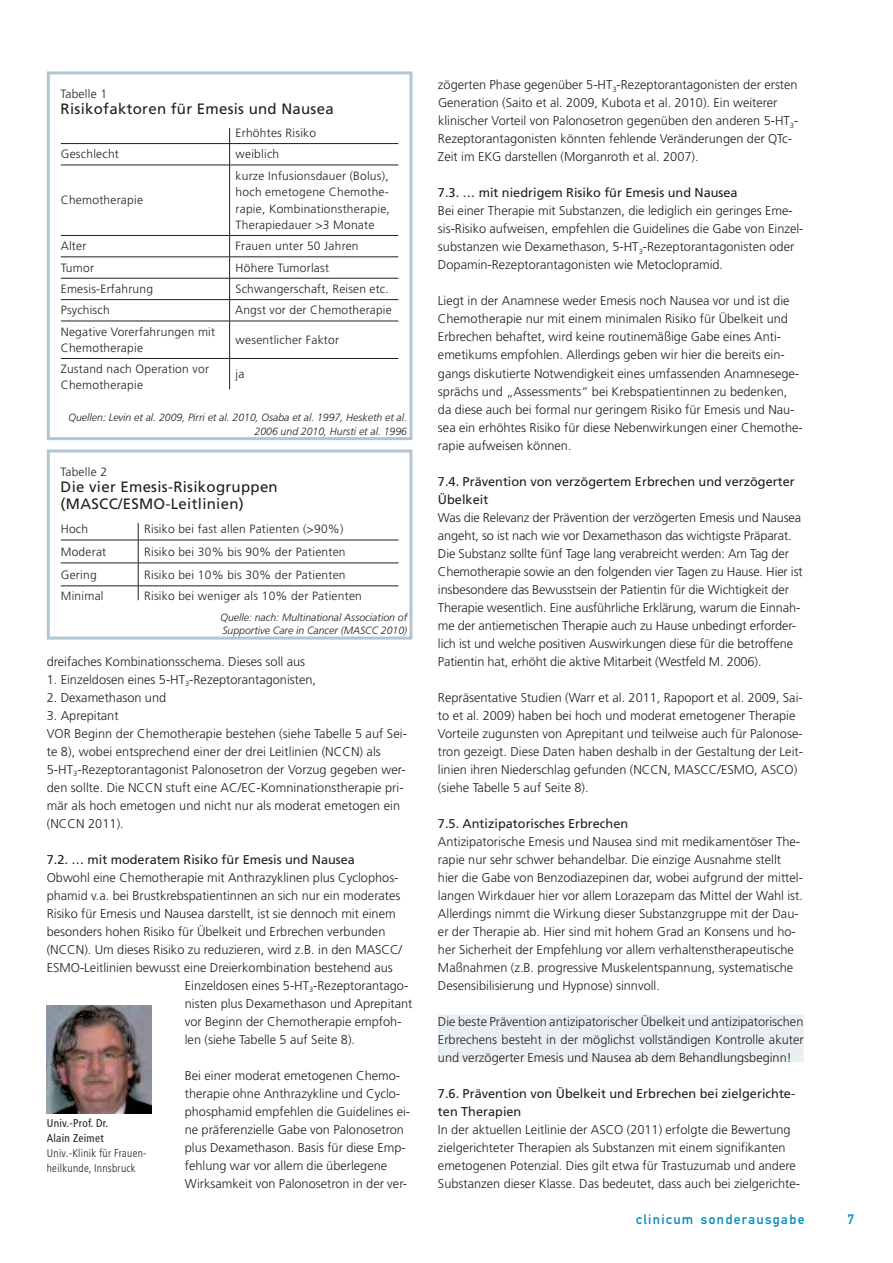
<style>
.page{position:relative;width:893px;height:1263px;background:#fff}
.page>*{position:absolute;margin:0;border:0;box-sizing:border-box;transform-origin:0 0}
.t1{font:15px/16.5px "Frutiger LT Std";letter-spacing:.02em;color:#231f20}
.t2{font:13.5px "DIN Mittelschrift Std";letter-spacing:.1em;color:#008cc0}
.t3{font:300 12.75px/18px "Frutiger LT Std";color:#231f20}
.t4{font:12.75px/18px "Frutiger LT Std";color:#231f20}
.t5{font:300 12px/16.5px "Frutiger LT Std";letter-spacing:.02em;color:#231f20}
.t6{font:300 condensed 11.25px/15px "Frutiger LT Std";letter-spacing:.025em;color:#231f20}
.t7{font:condensed 11.25px/15px "Frutiger LT Std";letter-spacing:.025em;color:#231f20}
.t8{font:italic 300 10.5px/13.5px "Frutiger LT Std";color:#231f20;text-align:right}
</style>
<div class="page">
<div style="left:438px;top:1015px;width:366px;height:29px;background:#e9f0f4"></div>
<div style="left:438px;top:1033px;width:366px;height:29px;background:#e9f0f4"></div>
<div style="left:47px;top:71px;width:365px;height:369px;border:3px solid #b0c6d2"></div>
<hr style="left:61px;top:143px;width:337px;height:1px;background:#231f20">
<svg style="left:229px;top:128px;width:1px;height:37px"></svg>
<hr style="left:61px;top:165px;width:337px;height:1px;background:#231f20">
<hr style="left:229px;top:165px;width:1px;height:70px;background:#231f20">
<hr style="left:61px;top:235px;width:337px;height:1px;background:#231f20">
<hr style="left:61px;top:257px;width:337px;height:1px;background:#231f20">
<hr style="left:61px;top:278px;width:337px;height:1px;background:#231f20">
<hr style="left:61px;top:299px;width:337px;height:1px;background:#231f20">
<svg style="left:229px;top:236px;width:1px;height:85px"></svg>
<hr style="left:61px;top:321px;width:337px;height:1px;background:#231f20">
<hr style="left:229px;top:321px;width:1px;height:37px;background:#231f20">
<hr style="left:229px;top:359px;width:1px;height:30px;background:#231f20">
<hr style="left:61px;top:358px;width:337px;height:1px;background:#231f20">
<div style="left:47px;top:449px;width:365px;height:190px;border:3px solid #b0c6d2"></div>
<hr style="left:61px;top:540px;width:337px;height:1px;background:#231f20">
<hr style="left:61px;top:563px;width:337px;height:1px;background:#231f20">
<hr style="left:61px;top:586px;width:337px;height:1px;background:#231f20">
<svg style="left:138px;top:523px;width:1px;height:77px"></svg>
<img style="left:47px;top:1005px;width:105px;height:108px">
<p class="t5" style="left:61px;top:86px;width:48px">Tabelle 1</p>
<p class="t1" style="left:61px;top:102px;width:275px">Risikofaktoren für Emesis und Nausea</p>
<p class="t5" style="left:236px;top:125px;width:82px">Erhöhtes Risiko</p>
<p class="t5" style="left:61px;top:147px;width:60px">Geschlecht</p>
<p class="t5" style="left:236px;top:147px;width:45px">weiblich</p>
<p class="t5" style="left:61px;top:193px;width:84px">Chemotherapie</p>
<p class="t5" style="left:236px;top:168px;width:156px;text-align:justify">kurze Infusionsdauer (Bolus), hoch emetogene Chemothe&shy;rapie, Kombinationstherapie, Therapiedauer &gt;3 Monate</p>
<p class="t5" style="left:61px;top:239px;width:27px">Alter</p>
<p class="t5" style="left:236px;top:239px;width:125px">Frauen unter 50 Jahren</p>
<p class="t5" style="left:61px;top:260px;width:35px">Tumor</p>
<p class="t5" style="left:236px;top:260px;width:95px">Höhere Tumorlast</p>
<p class="t5" style="left:61px;top:281px;width:94px">Emesis-Erfahrung</p>
<p class="t5" style="left:236px;top:281px;width:155px">Schwangerschaft, Reisen etc.</p>
<p class="t5" style="left:61px;top:303px;width:50px">Psychisch</p>
<p class="t5" style="left:235px;top:303px;width:158px">Angst vor der Chemotherapie</p>
<p class="t5" style="left:61px;top:324px;width:156px">Negative Vorerfahrungen mit<br>Chemotherapie</p>
<p class="t5" style="left:236px;top:332px;width:105px">wesentlicher Faktor</p>
<p class="t5" style="left:61px;top:361px;width:150px">Zustand nach Operation vor<br>Chemotherapie</p>
<p class="t5" style="left:236px;top:366px;width:10px">ja</p>
<p class="t8" style="left:69px;top:411px;width:340px">Quellen: Levin et al. 2009, Pirri et al. 2010, Osaba et al. 1997, Hesketh et al.<br>2006 und 2010, Hursti et al. 1996</p>
<p class="t5" style="left:61px;top:464px;width:48px">Tabelle 2</p>
<p class="t1" style="left:61px;top:480px;width:219px">Die vier Emesis-Risikogruppen (MASCC/ESMO-Leitlinien)</p>
<p class="t5" style="left:61px;top:521px;width:29px">Hoch</p>
<p class="t5" style="left:144px;top:521px;width:201px">Risiko bei fast allen Patienten (&gt;90%)</p>
<p class="t5" style="left:61px;top:544px;width:47px">Moderat</p>
<p class="t5" style="left:144px;top:544px;width:203px">Risiko bei 30% bis 90% der Patienten</p>
<p class="t5" style="left:61px;top:567px;width:37px">Gering</p>
<p class="t5" style="left:144px;top:567px;width:203px">Risiko bei 10% bis 30% der Patienten</p>
<p class="t5" style="left:61px;top:588px;width:44px">Minimal</p>
<p class="t5" style="left:144px;top:588px;width:219px">Risiko bei weniger als 10% der Patienten</p>
<p class="t8" style="left:220px;top:611px;width:188px;text-align:left">Quelle: nach: Multinational Association of<br>Supportive Care in Cancer (MASCC 2010)</p>
<p class="t3" style="left:47px;top:653px;width:260px">dreifaches Kombinationsschema. Dieses soll aus</p>
<p class="t3" style="left:47px;top:671px;width:271px">1. Einzeldosen eines 5-HT<sub>3</sub>-Rezeptorantagonisten,</p>
<p class="t3" style="left:47px;top:689px;width:121px">2. Dexamethason und</p>
<p class="t3" style="left:47px;top:707px;width:362px">3. Aprepitant<br>VOR Beginn der Chemotherapie bestehen (siehe Tabelle 5 auf Sei&shy;te 8), wobei entsprechend einer der drei Leitlinien (NCCN) als 5-HT<sub>3</sub>-Rezeptorantagonist Palonosetron der Vorzug gegeben wer&shy;den sollte. Die NCCN stuft eine AC/EC-Komninationstherapie pri&shy;mär als hoch emetogen und nicht nur als moderat emetogen ein (NCCN 2011).</p>
<p class="t4" style="left:47px;top:851px;width:310px">7.2. … mit moderatem Risiko für Emesis und Nausea</p>
<p class="t3" style="left:47px;top:869px;width:353px">Obwohl eine Chemotherapie mit Anthrazyklinen plus Cyclophos-</p>
<p class="t3" style="left:47px;top:887px;width:355px">phamid v.a. bei Brustkrebspatientinnen an sich nur ein moderates</p>
<p class="t3" style="left:47px;top:905px;width:350px">Risiko für Emesis und Nausea darstellt, ist sie dennoch mit einem</p>
<p class="t3" style="left:47px;top:923px;width:340px">besonders hohen Risiko für Übelkeit und Erbrechen verbunden</p>
<p class="t3" style="left:47px;top:941px;width:357px">(NCCN). Um dieses Risiko zu reduzieren, wird z.B. in den MASCC/</p>
<p class="t3" style="left:47px;top:959px;width:348px">ESMO-Leitlinien bewusst eine Dreierkombination bestehend aus</p>
<p class="t3" style="left:185px;top:977px;width:225px">Einzeldosen eines 5-HT<sub>3</sub>-Rezeptorantago-</p>
<p class="t3" style="left:185px;top:995px;width:229px">nisten plus Dexamethason und Aprepitant</p>
<p class="t3" style="left:185px;top:1013px;width:218px">vor Beginn der Chemotherapie empfoh-</p>
<p class="t3" style="left:185px;top:1031px;width:172px">len (siehe Tabelle 5 auf Seite 8).</p>
<p class="t3" style="left:185px;top:1067px;width:227px">Bei einer moderat emetogenen Chemo&shy;therapie ohne Anthrazykline und Cyclo&shy;phosphamid empfehlen die Guidelines ei&shy;ne präferenzielle Gabe von Palonosetron plus Dexamethason. Basis für diese Emp&shy;fehlung war vor allem die überlegene Wirksamkeit von Palonosetron in der ver-</p>
<p class="t7" style="left:47px;top:1116px;width:63px">Univ.-Prof. Dr.<br>Alain Zeimet</p>
<p class="t6" style="left:47px;top:1146px;width:101px">Univ.-Klinik für Frauen&shy;heilkunde, Innsbruck</p>
<p class="t3" style="left:438px;top:77px;width:362px">zögerten Phase gegenüber 5-HT<sub>3</sub>-Rezeptorantagonisten der ersten Generation (Saito et al. 2009, Kubota et al. 2010). Ein weiterer klinischer Vorteil von Palonosetron gegenüben den anderen 5-HT<sub>3</sub>- Rezeptorantagonisten könnten fehlende Veränderungen der QTc-Zeit im EKG darstellen (Morganroth et al. 2007).</p>
<p class="t4" style="left:438px;top:185px;width:301px">7.3. … mit niedrigem Risiko für Emesis und Nausea</p>
<p class="t3" style="left:438px;top:203px;width:367px">Bei einer Therapie mit Substanzen, die lediglich ein geringes Eme&shy;sis-Risiko aufweisen, empfehlen die Guidelines die Gabe von Einzel&shy;substanzen wie Dexamethason, 5-HT<sub>3</sub>-Rezeptorantagonisten oder Dopamin-Rezeptorantagonisten wie Metoclopramid.</p>
<p class="t3" style="left:438px;top:293px;width:366px">Liegt in der Anamnese weder Emesis noch Nausea vor und ist die Chemotherapie nur mit einem minimalen Risiko für Übelkeit und Erbrechen behaftet, wird keine routinemäßige Gabe eines Anti&shy;emetikums empfohlen. Allerdings geben wir hier die bereits ein&shy;gangs diskutierte Notwendigkeit eines umfassenden Anamnesege&shy;sprächs und „Assessments“ bei Krebspatientinnen zu bedenken, da diese auch bei formal nur geringem Risiko für Emesis und Nau&shy;sea ein erhöhtes Risiko für diese Nebenwirkungen einer Chemothe&shy;rapie aufweisen können.</p>
<p class="t4" style="left:438px;top:473px;width:358px">7.4. Prävention von verzögertem Erbrechen und verzögerter<br>Übelkeit</p>
<p class="t3" style="left:438px;top:509px;width:366px">Was die Relevanz der Prävention der verzögerten Emesis und Nausea angeht, so ist nach wie vor Dexamethason das wichtigste Präparat.<br>Die Substanz sollte fünf Tage lang verabreicht werden: Am Tag der Chemotherapie sowie an den folgenden vier Tagen zu Hause. Hier ist insbesondere das Bewusstsein der Patientin für die Wichtigkeit der Therapie wesentlich. Eine ausführliche Erklärung, warum die Einnah&shy;me der antiemetischen Therapie auch zu Hause unbedingt erforder&shy;lich ist und welche positiven Auswirkungen diese für die betroffene Patientin hat, erhöht die aktive Mitarbeit (Westfeld M. 2006).</p>
<p class="t3" style="left:438px;top:689px;width:366px">Repräsentative Studien (Warr et al. 2011, Rapoport et al. 2009, Sai&shy;to et al. 2009) haben bei hoch und moderat emetogener Therapie Vorteile zugunsten von Aprepitant und teilweise auch für Palonose&shy;tron gezeigt. Diese Daten haben deshalb in der Gestaltung der Leit&shy;linien ihren Niederschlag gefunden (NCCN, MASCC/ESMO, ASCO) (siehe Tabelle 5 auf Seite 8).</p>
<p class="t4" style="left:438px;top:815px;width:192px">7.5. Antizipatorisches Erbrechen</p>
<p class="t3" style="left:438px;top:833px;width:366px">Antizipatorische Emesis und Nausea sind mit medikamentöser The&shy;rapie nur sehr schwer behandelbar. Die einzige Ausnahme stellt hier die Gabe von Benzodiazepinen dar, wobei aufgrund der mittel&shy;langen Wirkdauer hier vor allem Lorazepam das Mittel der Wahl ist.<br>Allerdings nimmt die Wirkung dieser Substanzgruppe mit der Dau&shy;er der Therapie ab. Hier sind mit hohem Grad an Konsens und ho&shy;her Sicherheit der Empfehlung vor allem verhaltenstherapeutische Maßnahmen (z.B. progressive Muskelentspannung, systematische Desensibilisierung und Hypnose) sinnvoll.</p>
<p class="t3" style="left:438px;top:1013px;width:367px;text-align:justify">Die beste Prävention antizipatorischer Übelkeit und antizipatorischen Erbrechens besteht in der möglichst vollständigen Kontrolle akuter und verzögerter Emesis und Nausea ab dem Behandlungs beginn!</p>
<p class="t4" style="left:438px;top:1085px;width:359px">7.6. Prävention von Übelkeit und Erbrechen bei zielgerichte&shy;ten Therapien</p>
<p class="t3" style="left:438px;top:1121px;width:363px">In der aktuellen Leitlinie der ASCO (2011) erfolgte die Bewertung zielgerichteter Therapien als Substanzen mit einem signifikanten emetogenen Potenzial. Dies gilt etwa für Trastuzumab und andere Substanzen dieser Klasse. Das bedeutet, dass auch bei zielgerichte-</p>
<p class="t2" style="left:636px;top:1214px;width:170px">clinicum sonderausgabe</p>
<p class="t2" style="left:847px;top:1214px;width:8px">7</p>
</div>
